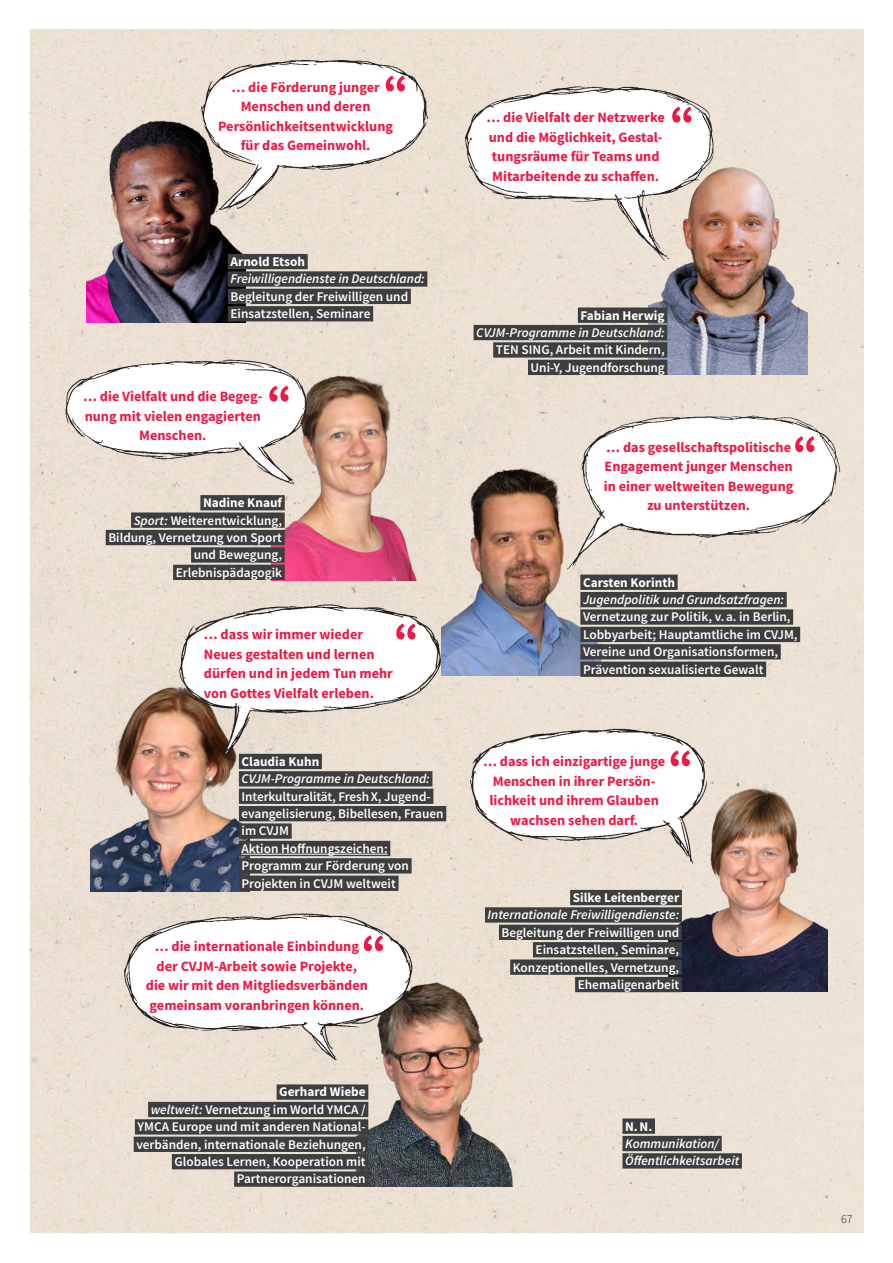
<style>
.page{position:relative;width:893px;height:1263px;background:#fff}
.page>*{position:absolute;margin:0;border:0;box-sizing:border-box;transform-origin:0 0}
.t1{font:700 14.25px/19.5px "Source Sans Pro";color:#ed1845;text-align:center}
.t2{font:600 13.35px/17.4px "Source Sans Pro";color:#fff;text-align:right}
.t3{font:italic 600 13.35px/17.4px "Source Sans Pro";color:#fff}
.t4{font:700 13.35px "Source Sans Pro";color:#fff}
.t5{font:300 12px "Source Sans Pro";color:#231f20}
.s1{font-weight:700}
.s2{font-style:italic}
</style>
<div class="page">
<div style="left:30px;top:30px;width:833px;height:1203px;background:#ebe2d4"></div>
<img style="left:648px;top:159px;width:159px;height:216px">
<div style="left:578px;top:307px;width:89px;height:16px;background:#3e3e3f"></div>
<div style="left:474px;top:325px;width:193px;height:15px;background:#3e3e3f"></div>
<div style="left:493px;top:342px;width:174px;height:16px;background:#3e3e3f"></div>
<div style="left:528px;top:360px;width:139px;height:15px;background:#3e3e3f"></div>
<img style="left:441px;top:461px;width:159px;height:215px">
<div style="left:580px;top:574px;width:98px;height:16px;background:#3e3e3f"></div>
<div style="left:580px;top:592px;width:207px;height:15px;background:#3e3e3f"></div>
<div style="left:580px;top:609px;width:213px;height:16px;background:#3e3e3f"></div>
<div style="left:580px;top:627px;width:220px;height:15px;background:#3e3e3f"></div>
<div style="left:580px;top:644px;width:201px;height:15px;background:#3e3e3f"></div>
<div style="left:580px;top:661px;width:186px;height:16px;background:#3e3e3f"></div>
<img style="left:91px;top:676px;width:159px;height:215px">
<div style="left:239px;top:771px;width:193px;height:15px;background:#3e3e3f"></div>
<div style="left:239px;top:789px;width:194px;height:15px;background:#3e3e3f"></div>
<div style="left:239px;top:806px;width:207px;height:15px;background:#3e3e3f"></div>
<div style="left:239px;top:823px;width:53px;height:16px;background:#3e3e3f"></div>
<div style="left:239px;top:841px;width:151px;height:15px;background:#3e3e3f"></div>
<hr style="left:242px;top:854px;width:146px;height:1px;background:#fff">
<div style="left:239px;top:858px;width:173px;height:15px;background:#3e3e3f"></div>
<img style="left:356px;top:971px;width:159px;height:215px">
<div style="left:148px;top:1102px;width:220px;height:15px;background:#3e3e3f"></div>
<div style="left:135px;top:1119px;width:233px;height:15px;background:#3e3e3f"></div>
<div style="left:134px;top:1137px;width:234px;height:15px;background:#3e3e3f"></div>
<div style="left:172px;top:1154px;width:196px;height:15px;background:#3e3e3f"></div>
<div style="left:234px;top:1171px;width:134px;height:16px;background:#3e3e3f"></div>
<img style="left:669px;top:776px;width:159px;height:216px">
<div style="left:570px;top:890px;width:112px;height:15px;background:#3e3e3f"></div>
<div style="left:485px;top:907px;width:197px;height:15px;background:#3e3e3f"></div>
<div style="left:499px;top:925px;width:183px;height:15px;background:#3e3e3f"></div>
<div style="left:533px;top:942px;width:149px;height:15px;background:#3e3e3f"></div>
<div style="left:510px;top:959px;width:172px;height:16px;background:#3e3e3f"></div>
<div style="left:575px;top:977px;width:107px;height:15px;background:#3e3e3f"></div>
<div style="left:622px;top:1118px;width:33px;height:16px;background:#3e3e3f"></div>
<div style="left:622px;top:1136px;width:100px;height:15px;background:#3e3e3f"></div>
<div style="left:622px;top:1153px;width:120px;height:15px;background:#3e3e3f"></div>
<img style="left:271px;top:365px;width:159px;height:215px">
<div style="left:200px;top:495px;width:85px;height:15px;background:#3e3e3f"></div>
<div style="left:131px;top:512px;width:154px;height:16px;background:#3e3e3f"></div>
<div style="left:106px;top:530px;width:179px;height:15px;background:#3e3e3f"></div>
<div style="left:191px;top:547px;width:94px;height:16px;background:#3e3e3f"></div>
<div style="left:173px;top:565px;width:112px;height:15px;background:#3e3e3f"></div>
<img style="left:86px;top:107px;width:159px;height:215px">
<div style="left:228px;top:254px;width:80px;height:15px;background:#3e3e3f"></div>
<div style="left:228px;top:271px;width:199px;height:16px;background:#3e3e3f"></div>
<div style="left:228px;top:289px;width:183px;height:15px;background:#3e3e3f"></div>
<div style="left:228px;top:306px;width:145px;height:15px;background:#3e3e3f"></div>
<img style="left:163px;top:585px;width:287px;height:186px">
<img style="left:453px;top:63px;width:276px;height:215px">
<svg style="left:466px;top:89px;width:243px;height:162px"></svg>
<img style="left:542px;top:404px;width:309px;height:183px">
<svg style="left:578px;top:417px;width:258px;height:140px"></svg>
<svg style="left:183px;top:606px;width:255px;height:149px"></svg>
<div style="left:458px;top:700px;width:261px;height:191px;background:#ebe2d4"></div>
<svg style="left:473px;top:731px;width:231px;height:128px"></svg>
<img style="left:45px;top:342px;width:292px;height:153px">
<svg style="left:68px;top:361px;width:237px;height:121px"></svg>
<img style="left:179px;top:36px;width:267px;height:200px">
<img style="left:117px;top:864px;width:311px;height:236px">
<p class="t1" style="left:218px;top:77px;width:177px">… die Förderung junger<br>Menschen und deren<br>Persönlichkeitsentwicklung für das Gemeinwohl.</p>
<p class="t4" style="left:230px;top:252px;width:76px">Arnold Etsoh</p>
<p class="t3" style="left:230px;top:270px;width:196px">Freiwilligendienste in Deutschland:</p>
<p class="t2" style="left:230px;top:287px;width:179px;text-align:left">Begleitung der Freiwilligen und<br>Einsatzstellen, Seminare</p>
<p class="t1" style="left:83px;top:387px;width:181px">… die Vielfalt und die Begeg&shy;nung mit vielen engagierten<br>Menschen.</p>
<p class="t2" style="left:108px;top:494px;width:175px"><span class="s1">Nadine Knauf<br></span><span class="s2">Sport:</span> Weiterentwicklung,<br>Bildung, Vernetzung von Sport und Bewegung,<br>Erlebnispädagogik</p>
<p class="t1" style="left:204px;top:624px;width:190px;text-align:left">… dass wir immer wieder<br>Neues gestalten und lernen dürfen und in jedem Tun mehr von Gottes Vielfalt erleben.</p>
<p class="t4" style="left:242px;top:752px;width:79px">Claudia Kuhn</p>
<p class="t3" style="left:242px;top:770px;width:190px">CVJM-Programme in Deutschland:</p>
<p class="t2" style="left:242px;top:787px;width:204px;text-align:left">Interkulturalität, FreshX, Jugend&shy;evangelisierung, Bibellesen, Frauen im CVJM<br>Aktion Hoffnungszeichen:<br>Programm zur Förderung von<br>Projekten in CVJM weltweit</p>
<p class="t1" style="left:146px;top:936px;width:224px">… die internationale Einbindung der CVJM-Arbeit sowie Projekte, die wir mit den Mitgliedsverbänden gemeinsam voranbringen können.</p>
<p class="t2" style="left:136px;top:1083px;width:231px"><span class="s1">Gerhard Wiebe<br></span><span class="s2">weltweit:</span> Vernetzung im World YMCA /<br>YMCA Europe und mit anderen National&shy;verbänden, internationale Beziehungen,<br>Globales Lernen, Kooperation mit<br>Partnerorganisationen</p>
<p class="t1" style="left:486px;top:108px;width:180px;text-align:left">… die Vielfalt der Netzwerke und die Möglichkeit, Gestal&shy;tungsräume für Teams und<br>Mitarbeitende zu schaffen.</p>
<p class="t4" style="left:580px;top:306px;width:86px">Fabian Herwig</p>
<p class="t3" style="left:476px;top:324px;width:190px">CVJM-Programme in Deutschland:</p>
<p class="t2" style="left:496px;top:341px;width:170px">TEN SING, Arbeit mit Kindern,<br>Uni-Y, Jugendforschung</p>
<p class="t1" style="left:604px;top:437px;width:191px">… das gesellschaftspolitische<br>Engagement junger Menschen in einer weltweiten Bewegung zu unterstützen.</p>
<p class="t4" style="left:583px;top:573px;width:94px">Carsten Korinth</p>
<p class="t3" style="left:583px;top:591px;width:203px">Jugendpolitik und Grundsatzfragen:</p>
<p class="t2" style="left:583px;top:608px;width:216px;text-align:left">Vernetzung zur Politik, v.a. in Berlin, Lobbyarbeit; Hauptamtliche im CVJM, Vereine und Organisationsformen, Prävention sexualisierte Gewalt</p>
<p class="t1" style="left:483px;top:751px;width:183px">… dass ich einzigartige junge<br>Menschen in ihrer Persön&shy;lichkeit und ihrem Glauben wachsen sehen darf.</p>
<p class="t4" style="left:573px;top:888px;width:108px">Silke Leitenberger</p>
<p class="t3" style="left:488px;top:906px;width:193px">Internationale Freiwilligendienste:</p>
<p class="t2" style="left:502px;top:923px;width:179px">Begleitung der Freiwilligen und<br>Einsatzstellen, Seminare,<br>Konzeptionelles, Vernetzung,<br>Ehemaligenarbeit</p>
<p class="t4" style="left:625px;top:1117px;width:29px">N.N.</p>
<p class="t3" style="left:625px;top:1134px;width:116px">Kommunikation/<br>Öffentlichkeitsarbeit</p>
<p class="t5" style="left:841px;top:1211px;width:13px">67</p>
</div>
